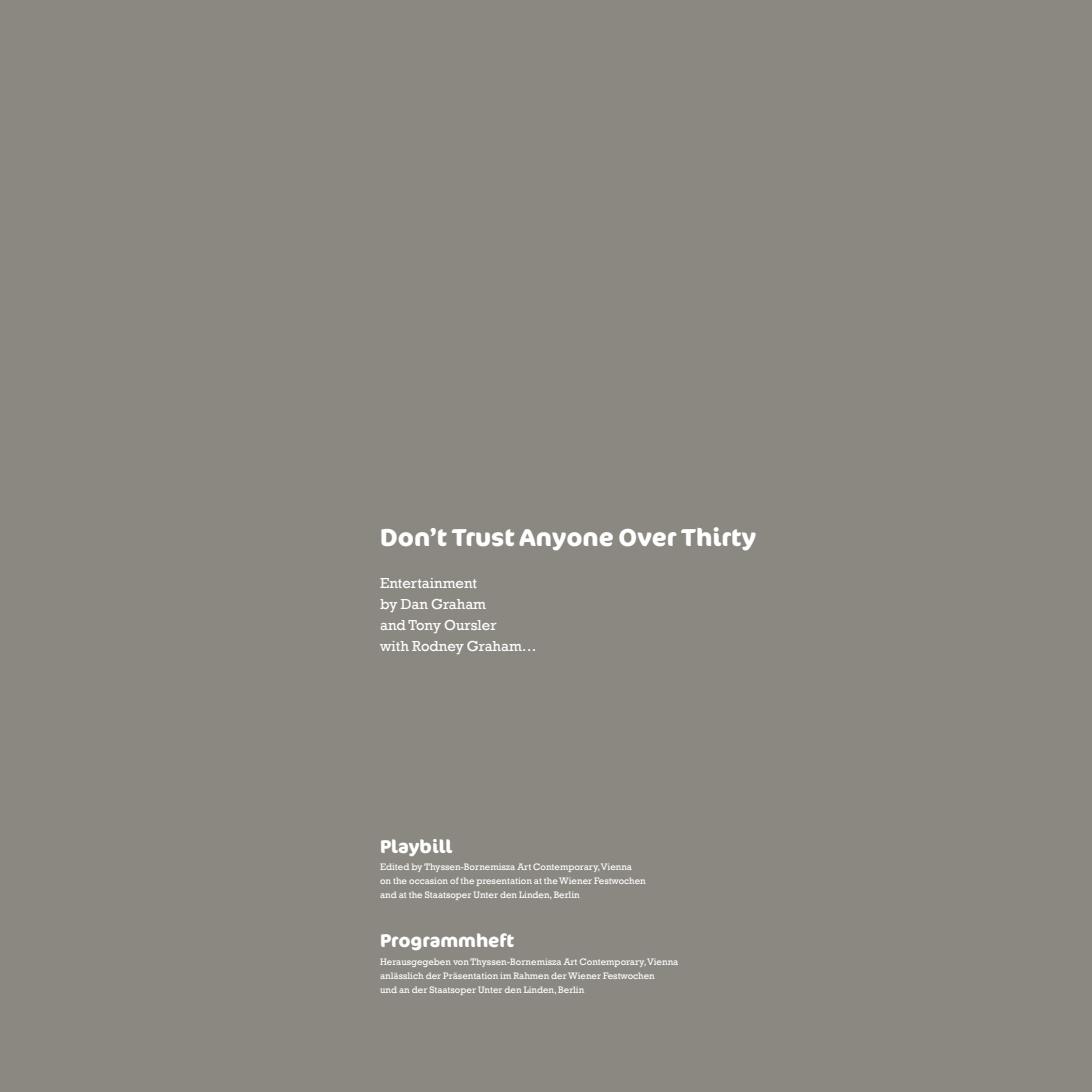
<style>
.page{position:relative;width:1092px;height:1092px;background:#fff}
.page>*{position:absolute;margin:0;border:0;box-sizing:border-box;transform-origin:0 0}
.t1{font:700 24.5px "Cocon";color:#fff}
.t2{font:700 18.38px "Cocon";color:#fff}
.t3{font:14.88px/21px "Rockwell";color:#fff}
.t4{font:9.62px/14px "Rockwell";color:#fff}
</style>
<div class="page">
<div style="left:0;top:0;width:1091px;height:1091px;background:#8a8881"></div>
<h1 class="t1" style="left:380px;top:523px;width:377px">Don’t Trust Anyone Over Thirty</h1>
<h3 class="t3" style="left:380px;top:573px;width:158px">Entertainment<br>by Dan Graham<br>and Tony Oursler<br>with Rodney Graham…</h3>
<h2 class="t2" style="left:380px;top:835px;width:74px">Playbill</h2>
<p class="t4" style="left:380px;top:860px;width:267px">Edited by Thyssen-Bornemisza Art Contemporary, Vienna<br>on the occasion of the presentation at the Wiener Festwochen and at the Staatsoper Unter den Linden, Berlin</p>
<h2 class="t2" style="left:380px;top:929px;width:135px">Programmheft</h2>
<p class="t4" style="left:380px;top:954px;width:300px">Herausgegeben von Thyssen-Bornemisza Art Contemporary, Vienna anlässlich der Präsentation im Rahmen der Wiener Festwochen<br>und an der Staatsoper Unter den Linden, Berlin</p>
</div>
